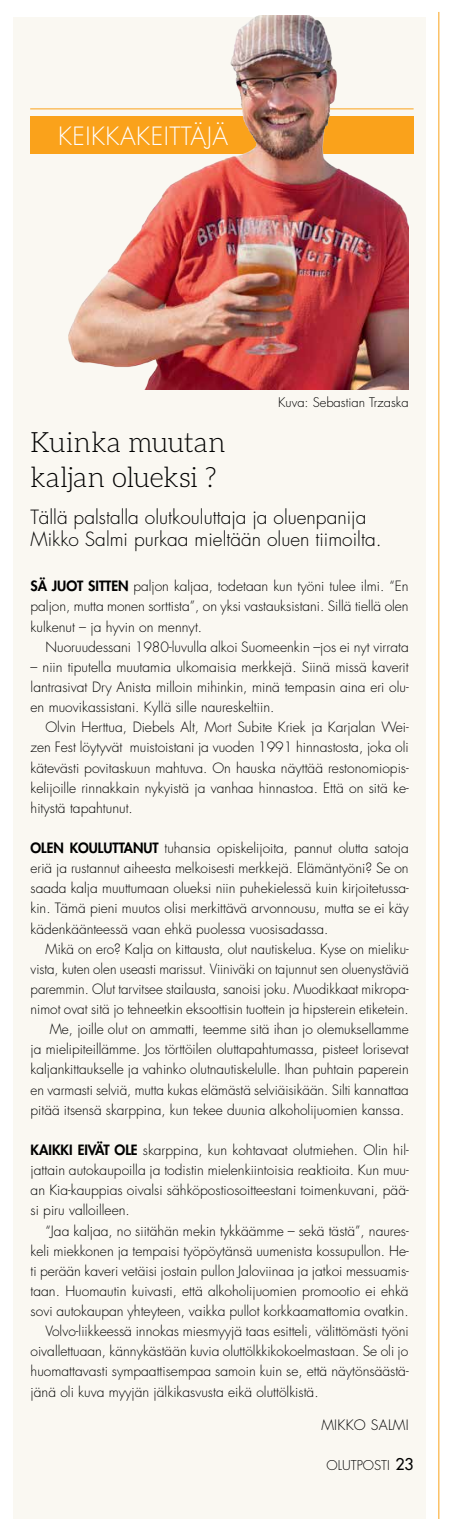
<style>
.page{position:relative;width:452px;height:1519px;background:#fff}
.page>*{position:absolute;margin:0;border:0;box-sizing:border-box;transform-origin:0 0}
.t1{font:300 28px/35px "Aleo";letter-spacing:-.015em;color:#000}
.t2{font:300 24.5px "Futura Std";letter-spacing:.02em;color:#fff}
.t3{font:300 19.07px/22.6px "Futura Std";color:#000}
.t4{font:300 14px "Futura Std";letter-spacing:.02em;color:#000}
.t5{font:300 13.83px/20.1px "Futura Std";color:#000;text-align:justify}
.t6{font:300 13.83px "Futura Std";color:#000;scale:.96 1}
.t7{font:300 13.12px "Futura Std";color:#000}
.t8{font:300 12.95px "Futura Std";color:#000}
.s1{font-weight:800}
.s2{font-weight:500;font-size:15.75px}
</style>
<div class="page">
<div style="left:13px;top:17px;width:412px;height:1502px;background:#faf8f2"></div>
<hr style="left:438px;top:12px;width:1px;height:1507px;background:#faa21b">
<div style="left:31px;top:117px;width:382px;height:37px;background:#faa21b"></div>
<hr style="left:30px;top:108px;width:383px;height:1px;background:#faa21b">
<img style="left:47px;top:16px;width:361px;height:374px">
<h2 class="t2" style="left:58px;top:122px;width:171px">KEIKKAKEITTÄJÄ</h2>
<h1 class="t1" style="left:30px;top:425px;width:197px">Kuinka muutan kaljan olueksi ?</h1>
<p class="t8" style="left:278px;top:395px;width:132px">Kuva: Sebastian Trzaska</p>
<h3 class="t3" style="left:31px;top:506px;width:352px">Tällä palstalla olutkouluttaja ja oluenpanija<br>Mikko Salmi purkaa mieltään oluen tiimoilta.</h3>
<p class="t5" style="left:31px;top:576px;width:379px"><span class="s1">SÄ JUOT SITTEN</span> paljon kaljaa, todetaan kun työni tulee ilmi. “En paljon, mutta monen sorttista”, on yksi vastauksistani. Sillä tiellä olen kulkenut – ja hyvin on mennyt.</p>
<p class="t5" style="left:45px;top:637px;width:364px">Nuoruudessani 1980-luvulla alkoi Suomeenkin –jos ei nyt virrata</p>
<p class="t5" style="left:31px;top:657px;width:379px">– niin tiputella muutamia ulkomaisia merkkejä. Siinä missä kaverit lantrasivat Dry Anista milloin mihinkin, minä tempasin aina eri olu&shy;en muovikassistani. Kyllä sille naureskeltiin.</p>
<p class="t5" style="left:31px;top:717px;width:379px;text-indent:15px">Olvin Herttua, Diebels Alt, Mort Subite Kriek ja Karjalan Wei&shy;zen Fest löytyvät muistoistani ja vuoden 1991 hinnastosta, joka oli kätevästi povitaskuun mahtuva. On hauska näyttää restonomiopis&shy;kelijoille rinnakkain nykyistä ja vanhaa hinnastoa. Että on sitä ke&shy;hitystä tapahtunut.</p>
<p class="t5" style="left:31px;top:838px;width:379px"><span class="s1">OLEN KOULUTTANUT</span> tuhansia opiskelijoita, pannut olutta satoja eriä ja rustannut aiheesta melkoisesti merkkejä. Elämäntyöni? Se on saada kalja muuttumaan olueksi niin puhekielessä kuin kirjoitetussa&shy;kin. Tämä pieni muutos olisi merkittävä arvonnousu, mutta se ei käy kädenkäänteessä vaan ehkä puolessa vuosisadassa.</p>
<p class="t5" style="left:45px;top:939px;width:364px">Mikä on ero? Kalja on kittausta, olut nautiskelua. Kyse on mieliku-</p>
<p class="t6" style="left:31px;top:960px;width:395px">vista, kuten olen useasti marissut. Viiniväki on tajunnut sen oluenystäviä</p>
<p class="t6" style="left:31px;top:980px;width:395px">paremmin. Olut tarvitsee stailausta, sanoisi joku. Muodikkaat mikropa-</p>
<p class="t5" style="left:31px;top:999px;width:379px">nimot ovat sitä jo tehneetkin eksoottisin tuottein ja hipsterein etiketein.</p>
<p class="t5" style="left:50px;top:1019px;width:360px">Me, joille olut on ammatti, teemme sitä ihan jo olemuksellamme</p>
<p class="t5" style="left:31px;top:1039px;width:379px">ja mielipiteillämme. Jos törttöilen oluttapahtumassa, pisteet lorisevat</p>
<p class="t5" style="left:31px;top:1059px;width:379px">kaljankittaukselle ja vahinko olutnautiskelulle. Ihan puhtain paperein</p>
<p class="t5" style="left:31px;top:1080px;width:379px">en varmasti selviä, mutta kukas elämästä selviäisikään. Silti kannattaa</p>
<p class="t5" style="left:31px;top:1100px;width:375px">pitää itsensä skarppina, kun tekee duunia alkoholijuomien kanssa.</p>
<p class="t5" style="left:31px;top:1140px;width:379px"><span class="s1">KAIKKI EIVÄT OLE</span> skarppina, kun kohtavaat olutmiehen. Olin hil&shy;jattain autokaupoilla ja todistin mielenkiintoisia reaktioita. Kun muu&shy;an Kia-kauppias oivalsi sähköpostiosoitteestani toimenkuvani, pää&shy;si piru valloilleen.</p>
<p class="t5" style="left:45px;top:1220px;width:364px">“Jaa kaljaa, no siitähän mekin tykkäämme – sekä tästä”, naures-</p>
<p class="t5" style="left:31px;top:1241px;width:379px">keli miekkonen ja tempaisi työpöytänsä uumenista kossupullon. He-</p>
<p class="t5" style="left:31px;top:1261px;width:379px">ti perään kaveri vetäisi jostain pullon Jaloviinaa ja jatkoi messuamis-</p>
<p class="t5" style="left:31px;top:1281px;width:379px">taan. Huomautin kuivasti, että alkoholijuomien promootio ei ehkä</p>
<p class="t5" style="left:31px;top:1301px;width:379px">sovi autokaupan yhteyteen, vaikka pullot korkkaamattomia ovatkin.</p>
<p class="t5" style="left:45px;top:1321px;width:364px">Volvo-liikkeessä innokas miesmyyjä taas esitteli, välittömästi työni</p>
<p class="t5" style="left:31px;top:1341px;width:379px">oivallettuaan, kännykästään kuvia oluttölkkikokoelmastaan. Se oli jo</p>
<p class="t5" style="left:31px;top:1361px;width:379px">huomattavasti sympaattisempaa samoin kuin se, että näytönsäästä-</p>
<p class="t5" style="left:31px;top:1381px;width:289px">jänä oli kuva myyjän jälkikasvusta eikä oluttölkistä.</p>
<p class="t4" style="left:321px;top:1416px;width:89px">MIKKO SALMI</p>
<p class="t7" style="left:326px;top:1456px;width:88px">OLUTPOSTI <span class="s2">23</span></p>
</div>
